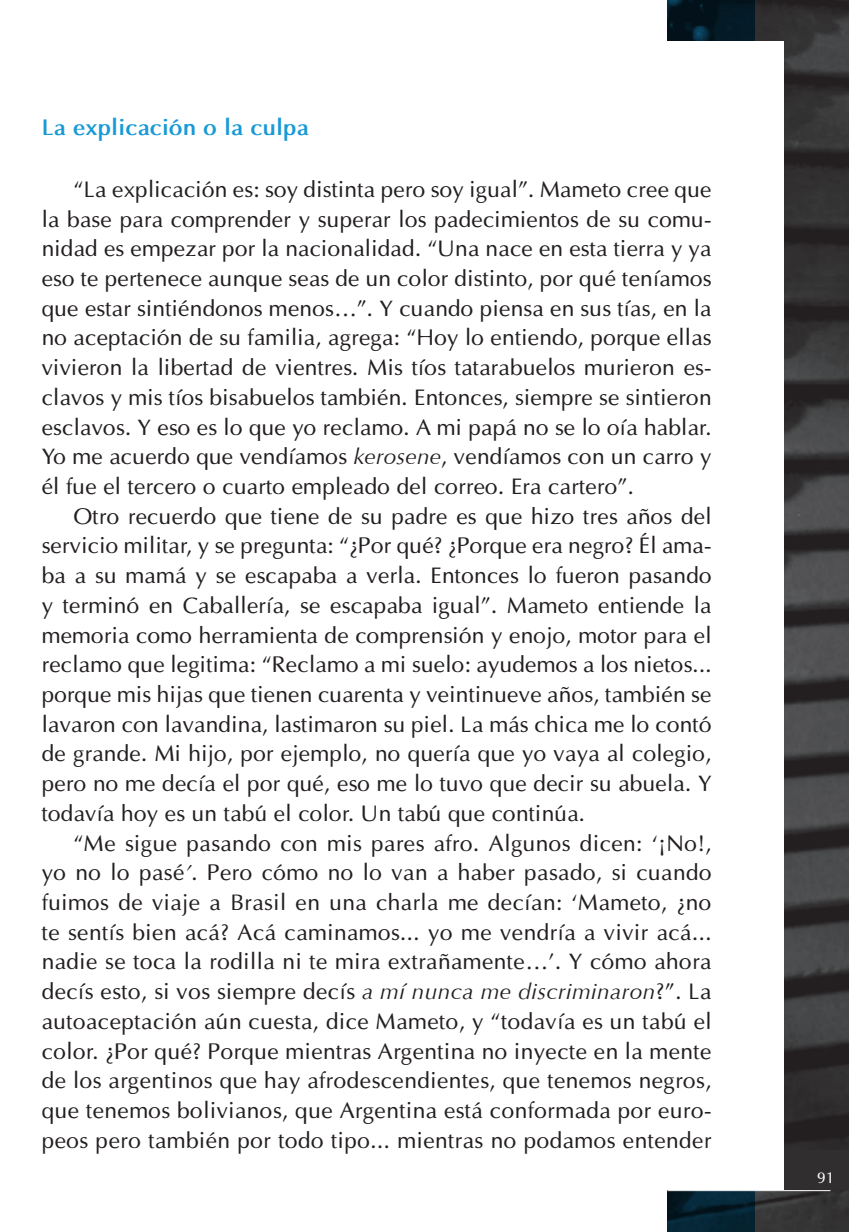
<style>
.page{position:relative;width:849px;height:1232px;background:#fff}
.page>*{position:absolute;margin:0;border:0;box-sizing:border-box;transform-origin:0 0}
.t1{font:22.5px/29.7px "Optima";letter-spacing:.01em;color:#231f20;text-align:justify}
.t2{font:700 22.5px "Optima";color:#1999d6}
.t3{font:15.75px "Optima";color:#fff}
.s1{font-style:italic}
</style>
<div class="page">
<img style="left:755px;top:0;width:94px;height:1231px">
<div style="left:755px;top:1150px;width:94px;height:40px;background:#302e2f"></div>
<svg style="left:667px;top:0;width:88px;height:1231px;background:#08202d"></svg>
<div style="left:19px;top:42px;width:765px;height:1148px;background:#fff"></div>
<hr style="left:667px;top:1190px;width:163px;height:1px;background:#fff">
<p class="t2" style="left:42px;top:113px;width:269px">La explicación o la culpa</p>
<p class="t1" style="left:42px;top:174px;width:671px;text-indent:32px">“La explicación es: soy distinta pero soy igual”. Mameto cree que la base para comprender y superar los padecimientos de su comu&shy;nidad es empezar por la nacionalidad. “Una nace en esta tierra y ya eso te pertenece aunque seas de un color distinto, por qué teníamos que estar sintiéndonos menos…”. Y cuando piensa en sus tías, en la no aceptación de su familia, agrega: “Hoy lo entiendo, porque ellas vivieron la libertad de vientres. Mis tíos tatarabuelos murieron es&shy;clavos y mis tíos bisabuelos también. Entonces, siempre se sintieron esclavos. Y eso es lo que yo reclamo. A mi papá no se lo oía hablar.<br>Yo me acuerdo que vendíamos <span class="s1">kerosene</span>, vendíamos con un carro y él fue el tercero o cuarto empleado del correo. Era cartero”.</p>
<p class="t1" style="left:42px;top:501px;width:671px;text-indent:32px">Otro recuerdo que tiene de su padre es que hizo tres años del servicio militar, y se pregunta: “¿Por qué? ¿Porque era negro? Él ama&shy;ba a su mamá y se escapaba a verla. Entonces lo fueron pasando y terminó en Caballería, se escapaba igual”. Mameto entiende la memoria como herramienta de comprensión y enojo, motor para el reclamo que legitima: “Reclamo a mi suelo: ayudemos a los nietos... porque mis hijas que tienen cuarenta y veintinueve años, también se lavaron con lavandina, lastimaron su piel. La más chica me lo contó de grande. Mi hijo, por ejemplo, no quería que yo vaya al colegio, pero no me decía el por qué, eso me lo tuvo que decir su abuela. Y todavía hoy es un tabú el color. Un tabú que continúa.</p>
<p class="t1" style="left:42px;top:828px;width:671px;text-indent:32px">“Me sigue pasando con mis pares afro. Algunos dicen: ‘¡No!, yo no lo pasé<span class="s1">’</span>. Pero cómo no lo van a haber pasado, si cuando fuimos de viaje a Brasil en una charla me decían: ‘Mameto, ¿no te sentís bien acá? Acá caminamos... yo me vendría a vivir acá... nadie se toca la rodilla ni te mira extrañamente…’. Y cómo ahora decís esto, si vos siempre decís <span class="s1">a mí nunca me discriminaron</span>?”. La autoaceptación aún cuesta, dice Mameto, y “todavía es un tabú el color. ¿Por qué? Porque mientras Argentina no inyecte en la mente de los argentinos que hay afrodescendientes, que tenemos negros, que tenemos bolivianos, que Argentina está conformada por euro&shy;peos pero también por todo tipo... mientras no podamos entender</p>
<p class="t3" style="left:817px;top:1167px;width:19px">91</p>
</div>
